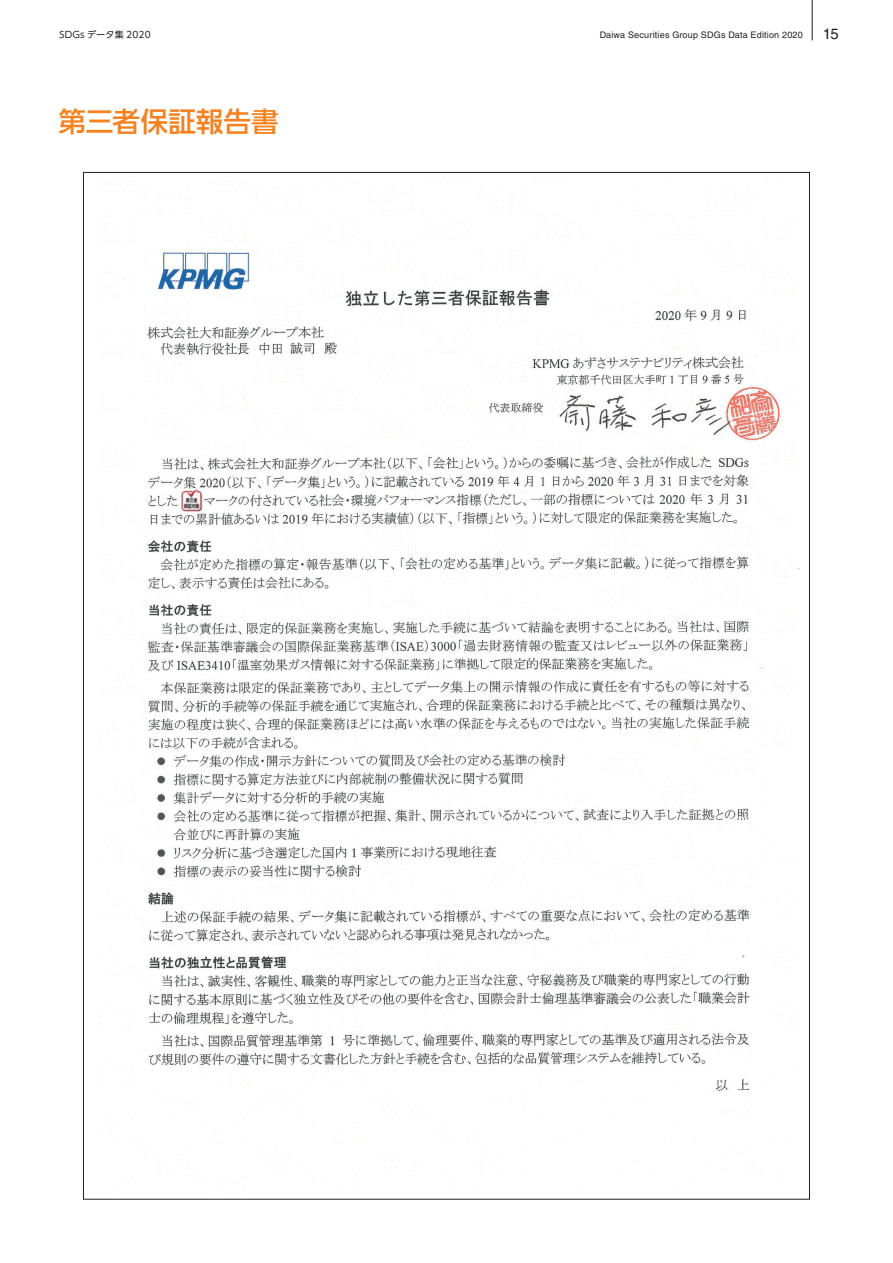
<style>
.page{position:relative;width:893px;height:1263px;background:#fff}
.page>*{position:absolute;margin:0;border:0;box-sizing:border-box;transform-origin:0 0}
.t1{font:500 27.6px "UD Shin Go NT Pro";color:#f58220}
.t2{font:14.85px "Helvetica LT Std";color:#231f20}
.t3{font:9px "Helvetica LT Std";letter-spacing:.02em;color:#231f20}
.t4{font:9px "UD Shin Go Pro";letter-spacing:.02em;color:#231f20}
</style>
<div class="page">
<img style="left:98px;top:179px;width:702px;height:1010px">
<hr style="left:812px;top:0;width:1px;height:40px;background:#231f20">
<p class="t4" style="left:60px;top:28px;width:93px">SDGs データ集 2020</p>
<p class="t3" style="left:600px;top:30px;width:205px">Daiwa Securities Group SDGs Data Edition 2020</p>
<h2 class="t2" style="left:823px;top:25px;width:17px">15</h2>
<h1 class="t1" style="left:58px;top:99px;width:222px">第三者保証報告書</h1>
</div>
